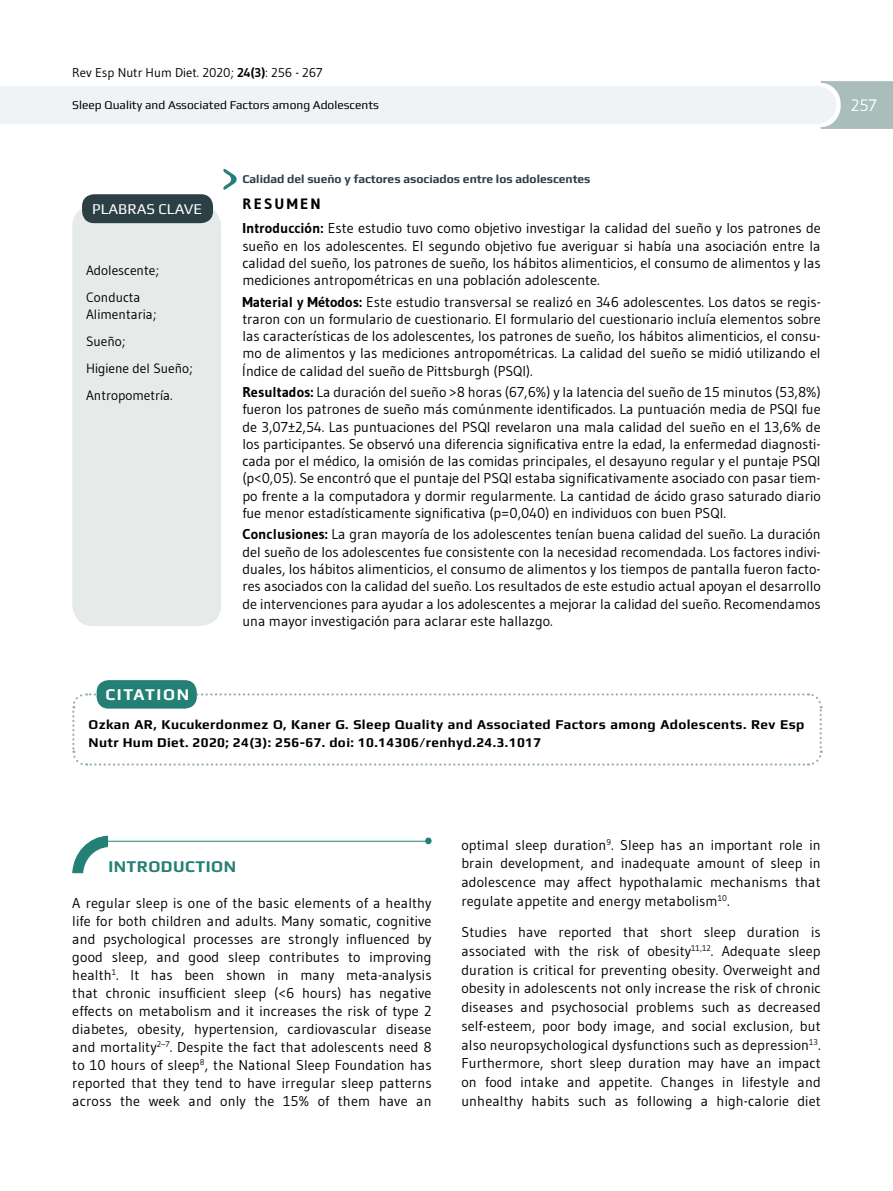
<style>
.page{position:relative;width:893px;height:1191px;background:#fff}
.page>*{position:absolute;margin:0;border:0;box-sizing:border-box;transform-origin:0 0}
.t1{font:700 16.5px "Play";letter-spacing:.03em;color:#247f74}
.t2{font:700 16.5px "Play";letter-spacing:.1em;color:#fff}
.t3{font:16.5px "Gudea";color:#fff}
.t4{font:15px "Play";color:#fff}
.t5{font:700 15px "Gudea";letter-spacing:.15em;color:#000}
.t6{font:14.25px/17.2px "Gudea";color:#000;text-align:justify}
.t7{font:700 13.5px/17.2px "Play";letter-spacing:.03em;color:#000}
.t8{font:13.5px/27.2px "Gudea";color:#000}
.t9{font:12.75px "Gudea";color:#000}
.t10{font:700 12px "Play";color:#2b3f45}
.t11{font:12px "Play";color:#000}
.s1{font-weight:700}
</style>
<div class="page">
<div style="left:72px;top:205px;width:149px;height:421px;background:#e6eae9;border-radius:21px"></div>
<div style="left:82px;top:194px;width:131px;height:29px;background:#2b3f45;border-radius:12px"></div>
<svg style="left:223px;top:169px;width:14px;height:21px"></svg>
<svg style="left:0;top:81px;width:893px;height:48px"></svg>
<svg style="left:72px;top:692px;width:751px;height:74px"></svg>
<div style="left:97px;top:680px;width:100px;height:28px;background:#247f74;border-radius:12px"></div>
<hr style="left:101px;top:841px;width:325px;height:1px;background:#247f74">
<div style="left:425px;top:837px;width:7px;height:7px;background:#247f74;border-radius:50%"></div>
<svg style="left:72px;top:835px;width:37px;height:38px"></svg>
<p class="t9" style="left:72px;top:65px;width:252px">Rev Esp Nutr Hum Diet. 2020; <span class="s1">24(3)</span>: 256 - 267</p>
<p class="t11" style="left:72px;top:97px;width:308px">Sleep Quality and Associated Factors among Adolescents</p>
<p class="t3" style="left:851px;top:95px;width:28px">257</p>
<p class="t4" style="left:92px;top:200px;width:112px">PLABRAS CLAVE</p>
<p class="t8" style="left:86px;top:257px;width:75px">Adolescente;<br>Conducta</p>
<p class="t8" style="left:86px;top:300px;width:108px">Alimentaria;<br>Sueño;<br>Higiene del Sueño;<br>Antropometría.</p>
<p class="t2" style="left:105px;top:684px;width:85px">CITATION</p>
<p class="t10" style="left:242px;top:172px;width:350px">Calidad del sueño y factores asociados entre los adolescentes</p>
<p class="t5" style="left:242px;top:194px;width:80px">RESUMEN</p>
<p class="t6" style="left:242px;top:219px;width:580px"><span class="s1">Introducción:</span> Este estudio tuvo como objetivo investigar la calidad del sueño y los patrones de sueño en los adolescentes. El segundo objetivo fue averiguar si había una asociación entre la calidad del sueño, los patrones de sueño, los hábitos alimenticios, el consumo de alimentos y las mediciones antropométricas en una población adolescente.</p>
<p class="t6" style="left:242px;top:293px;width:580px"><span class="s1">Material y Métodos:</span> Este estudio transversal se realizó en 346 adolescentes. Los datos se regis&shy;traron con un formulario de cuestionario. El formulario del cuestionario incluía elementos sobre las características de los adolescentes, los patrones de sueño, los hábitos alimenticios, el consu&shy;mo de alimentos y las mediciones antropométricas. La calidad del sueño se midió utilizando el Índice de calidad del sueño de Pittsburgh (PSQI).</p>
<p class="t6" style="left:242px;top:383px;width:580px"><span class="s1">Resultados:</span> La duración del sueño &gt;8 horas (67,6%) y la latencia del sueño de 15 minutos (53,8%) fueron los patrones de sueño más comúnmente identificados. La puntuación media de PSQI fue de 3,07±2,54. Las puntuaciones del PSQI revelaron una mala calidad del sueño en el 13,6% de los participantes. Se observó una diferencia significativa entre la edad, la enfermedad diagnosti&shy;cada por el médico, la omisión de las comidas principales, el desayuno regular y el puntaje PSQI (p&lt;0,05). Se encontró que el puntaje del PSQI estaba significativamente asociado con pasar tiem&shy;po frente a la computadora y dormir regularmente. La cantidad de ácido graso saturado diario fue menor estadísticamente significativa (p=0,040) en individuos con buen PSQI.</p>
<p class="t6" style="left:242px;top:525px;width:580px"><span class="s1">Conclusiones:</span> La gran mayoría de los adolescentes tenían buena calidad del sueño. La duración del sueño de los adolescentes fue consistente con la necesidad recomendada. Los factores indivi&shy;duales, los hábitos alimenticios, el consumo de alimentos y los tiempos de pantalla fueron facto&shy;res asociados con la calidad del sueño. Los resultados de este estudio actual apoyan el desarrollo de intervenciones para ayudar a los adolescentes a mejorar la calidad del sueño. Recomendamos una mayor investigación para aclarar este hallazgo.</p>
<p class="t7" style="left:89px;top:716px;width:717px">Ozkan AR, Kucukerdonmez O, Kaner G. Sleep Quality and Associated Factors among Adolescents. Rev Esp<br>Nutr Hum Diet. 2020; 24(3): 256-67. doi: 10.14306/renhyd.24.3.1017</p>
<p class="t1" style="left:108px;top:856px;width:129px">INTRODUCTION</p>
<p class="t6" style="left:72px;top:893px;width:361px;line-height:18px">A regular sleep is one of the basic elements of a healthy life for both children and adults. Many somatic, cognitive and psychological processes are strongly influenced by good sleep, and good sleep contributes to improving health<sup>1</sup>. It has been shown in many meta-analysis that chronic insufficient sleep (&lt;6 hours) has negative effects on metabolism and it increases the risk of type 2 diabetes, obesity, hypertension, cardiovascular disease and mortality<sup>2–7</sup>. Despite the fact that adolescents need 8 to 10 hours of sleep<sup>8</sup>, the National Sleep Foundation has reported that they tend to have irregular sleep patterns across the week and only the 15% of them have an</p>
<p class="t6" style="left:461px;top:835px;width:361px;line-height:18.8px">optimal sleep duration<sup>9</sup>. Sleep has an important role in brain development, and inadequate amount of sleep in adolescence may affect hypothalamic mechanisms that regulate appetite and energy metabolism<sup>10</sup>.</p>
<p class="t6" style="left:461px;top:922px;width:361px;line-height:18.8px">Studies have reported that short sleep duration is associated with the risk of obesity<sup>11,12</sup>. Adequate sleep duration is critical for preventing obesity. Overweight and obesity in adolescents not only increase the risk of chronic diseases and psychosocial problems such as decreased self-esteem, poor body image, and social exclusion, but also neuropsychological dysfunctions such as depression<sup>13</sup>.<br>Furthermore, short sleep duration may have an impact on food intake and appetite. Changes in lifestyle and unhealthy habits such as following a high-calorie diet</p>
</div>
